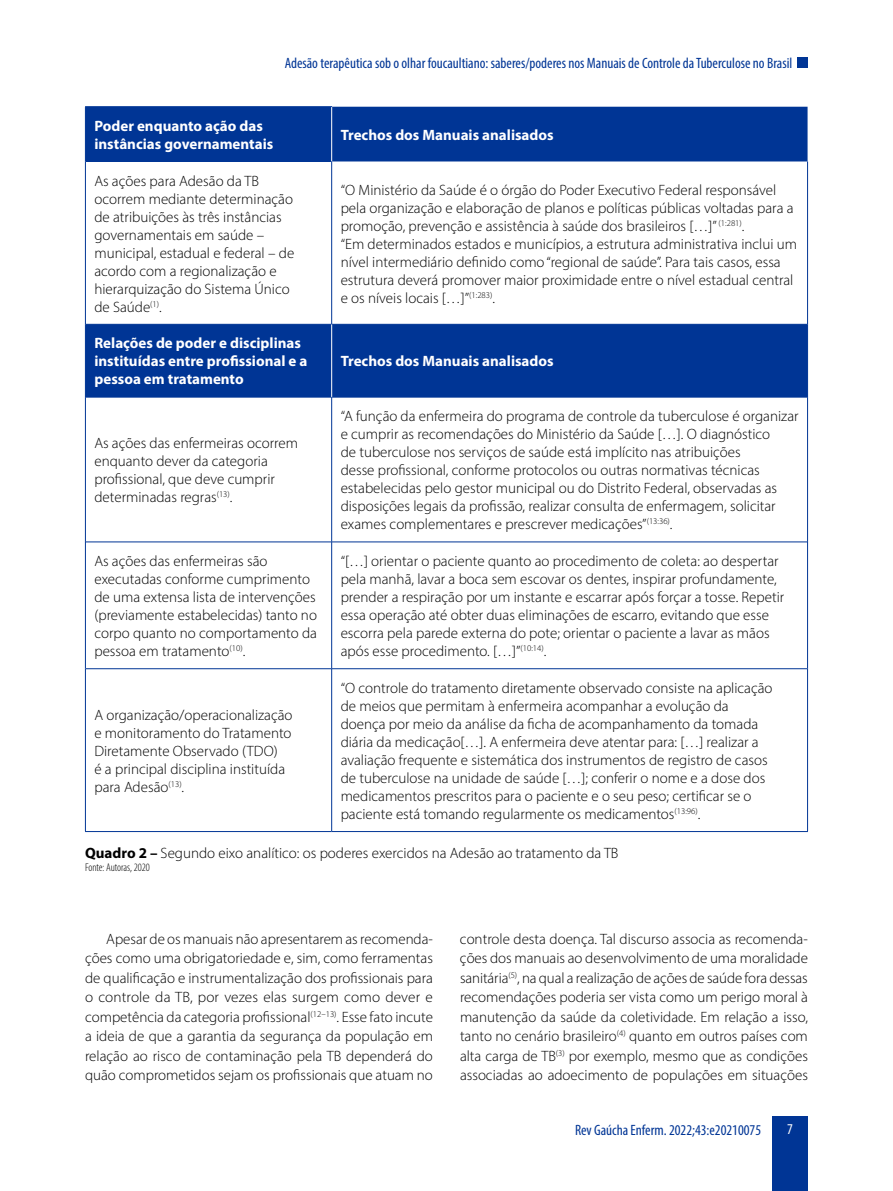
<style>
.page{position:relative;width:893px;height:1191px;background:#fff}
.page>*{position:absolute;margin:0;border:0;box-sizing:border-box;transform-origin:0 0}
.t1{font:300 15px/18px "Myriad Pro";color:#000}
.t2{font:700 15px/18px "Myriad Pro";color:#fff}
.t3{font:condensed 15px "Myriad Pro";color:#003595}
.t4{font:condensed 15px "Myriad Pro";color:#fff}
.t5{font:300 condensed 11.25px "Myriad Pro";color:#000}
.s1{font-weight:700}
</style>
<div class="page">
<div style="left:772px;top:1116px;width:36px;height:75px;background:#003595"></div>
<div style="left:798px;top:57px;width:10px;height:11px;background:#003595"></div>
<div style="left:86px;top:107px;width:721px;height:54px;background:#003595"></div>
<div style="left:86px;top:325px;width:721px;height:72px;background:#003595"></div>
<hr style="left:85px;top:106px;width:247px;height:1px;background:#003595">
<hr style="left:85px;top:107px;width:1px;height:54px;background:#003595">
<hr style="left:85px;top:161px;width:1px;height:163px;background:#003595">
<hr style="left:807px;top:161px;width:1px;height:163px;background:#003595">
<hr style="left:85px;top:324px;width:1px;height:73px;background:#003595">
<hr style="left:807px;top:324px;width:1px;height:73px;background:#003595">
<hr style="left:85px;top:397px;width:1px;height:145px;background:#003595">
<hr style="left:807px;top:397px;width:1px;height:145px;background:#003595">
<hr style="left:85px;top:542px;width:1px;height:126px;background:#003595">
<hr style="left:807px;top:542px;width:1px;height:126px;background:#003595">
<hr style="left:85px;top:668px;width:1px;height:163px;background:#003595">
<hr style="left:807px;top:668px;width:1px;height:163px;background:#003595">
<hr style="left:85px;top:831px;width:247px;height:1px;background:#003595">
<hr style="left:332px;top:831px;width:476px;height:1px;background:#003595">
<hr style="left:86px;top:161px;width:246px;height:1px;background:#003595">
<hr style="left:331px;top:162px;width:1px;height:162px;background:#003595">
<hr style="left:86px;top:324px;width:246px;height:1px;background:#003595">
<hr style="left:332px;top:324px;width:475px;height:1px;background:#003595">
<hr style="left:86px;top:397px;width:246px;height:1px;background:#003595">
<hr style="left:332px;top:397px;width:475px;height:1px;background:#003595">
<hr style="left:331px;top:397px;width:1px;height:145px;background:#003595">
<hr style="left:86px;top:541px;width:246px;height:1px;background:#003595">
<hr style="left:332px;top:541px;width:475px;height:1px;background:#003595">
<hr style="left:331px;top:542px;width:1px;height:126px;background:#003595">
<hr style="left:86px;top:668px;width:246px;height:1px;background:#003595">
<hr style="left:332px;top:668px;width:475px;height:1px;background:#003595">
<hr style="left:331px;top:669px;width:1px;height:162px;background:#003595">
<hr style="left:331px;top:107px;width:1px;height:54px;background:#fff">
<hr style="left:331px;top:324px;width:1px;height:73px;background:#fff">
<p class="t3" style="left:285px;top:54px;width:509px">Adesão terapêutica sob o olhar foucaultiano: saberes/poderes nos Manuais de Controle da Tuberculose no Brasil</p>
<p class="t2" style="left:94px;top:116px;width:180px">Poder enquanto ação das instâncias governamentais</p>
<p class="t2" style="left:341px;top:125px;width:214px">Trechos dos Manuais analisados</p>
<p class="t1" style="left:94px;top:171px;width:201px">As ações para Adesão da TB ocorrem mediante determinação de atribuições às três instâncias governamentais em saúde – municipal, estadual e federal – de acordo com a regionalização e hierarquização do Sistema Único de Saúde<sup>(1)</sup>.</p>
<p class="t1" style="left:341px;top:180px;width:458px">“O Ministério da Saúde é o órgão do Poder Executivo Federal responsável pela organização e elaboração de planos e políticas públicas voltadas para a promoção, prevenção e assistência à saúde dos brasileiros […]” <sup>(1:281)</sup>.<br>“Em determinados estados e municípios, a estrutura administrativa inclui um nível intermediário definido como “regional de saúde”. Para tais casos, essa estrutura deverá promover maior proximidade entre o nível estadual central e os níveis locais […]”<sup>(1:283)</sup>.</p>
<p class="t2" style="left:94px;top:334px;width:214px">Relações de poder e disciplinas instituídas entre profissional e a pessoa em tratamento</p>
<p class="t2" style="left:341px;top:352px;width:214px">Trechos dos Manuais analisados</p>
<p class="t1" style="left:94px;top:434px;width:205px">As ações das enfermeiras ocorrem enquanto dever da categoria profissional, que deve cumprir determinadas regras<sup>(13)</sup>.</p>
<p class="t1" style="left:341px;top:407px;width:459px">“A função da enfermeira do programa de controle da tuberculose é organizar e cumprir as recomendações do Ministério da Saúde […]. O diagnóstico<br>de tuberculose nos serviços de saúde está implícito nas atribuições<br>desse profissional, conforme protocolos ou outras normativas técnicas estabelecidas pelo gestor municipal ou do Distrito Federal, observadas as disposições legais da profissão, realizar consulta de enfermagem, solicitar exames complementares e prescrever medicações”<sup>(13:36)</sup>.</p>
<p class="t1" style="left:94px;top:552px;width:224px">As ações das enfermeiras são executadas conforme cumprimento de uma extensa lista de intervenções (previamente estabelecidas) tanto no corpo quanto no comportamento da pessoa em tratamento<sup>(10)</sup>.</p>
<p class="t1" style="left:341px;top:552px;width:445px">“[…] orientar o paciente quanto ao procedimento de coleta: ao despertar pela manhã, lavar a boca sem escovar os dentes, inspirar profundamente, prender a respiração por um instante e escarrar após forçar a tosse. Repetir essa operação até obter duas eliminações de escarro, evitando que esse escorra pela parede externa do pote; orientar o paciente a lavar as mãos após esse procedimento. […]”<sup>(10:14)</sup>.</p>
<p class="t1" style="left:341px;top:678px;width:433px">“O controle do tratamento diretamente observado consiste na aplicação de meios que permitam à enfermeira acompanhar a evolução da doença por meio da análise da ficha de acompanhamento da tomada diária da medicação[…]. A enfermeira deve atentar para: […] realizar a avaliação frequente e sistemática dos instrumentos de registro de casos de tuberculose na unidade de saúde […]; conferir o nome e a dose dos medicamentos prescritos para o paciente e o seu peso; certificar se o paciente está tomando regularmente os medicamentos<sup>(13:96)</sup>.</p>
<p class="t1" style="left:85px;top:843px;width:535px"><span class="s1">Quadro 2 –</span> Segundo eixo analítico: os poderes exercidos na Adesão ao tratamento da TB</p>
<p class="t5" style="left:85px;top:861px;width:66px">Fonte: Autoras, 2020</p>
<p class="t1" style="left:94px;top:705px;width:200px">A organização/operacionalização e monitoramento do Tratamento<br>Diretamente Observado (TDO)<br>é a principal disciplina instituída para Adesão<sup>(13)</sup>.</p>
<p class="t1" style="left:85px;top:929px;width:349px;line-height:19.5px;text-align:justify;text-indent:21px">Apesar de os manuais não apresentarem as recomenda&shy;ções como uma obrigatoriedade e, sim, como ferramentas de qualificação e instrumentalização dos profissionais para o controle da TB, por vezes elas surgem como dever e competência da categoria profissional<sup>(12–13)</sup>. Esse fato incute a ideia de que a garantia da segurança da população em relação ao risco de contaminação pela TB dependerá do quão comprometidos sejam os profissionais que atuam no</p>
<p class="t1" style="left:460px;top:929px;width:349px;line-height:19.5px;text-align:justify">controle desta doença. Tal discurso associa as recomenda&shy;ções dos manuais ao desenvolvimento de uma moralidade sanitária<sup>(5)</sup>, na qual a realização de ações de saúde fora dessas recomendações poderia ser vista como um perigo moral à manutenção da saúde da coletividade. Em relação a isso, tanto no cenário brasileiro<sup>(4)</sup> quanto em outros países com alta carga de TB<sup>(3)</sup> por exemplo, mesmo que as condições associadas ao adoecimento de populações em situações</p>
<p class="t3" style="left:575px;top:1121px;width:188px">Rev Gaúcha Enferm. 2022;43:e20210075</p>
<p class="t4" style="left:787px;top:1120px;width:7px">7</p>
</div>
